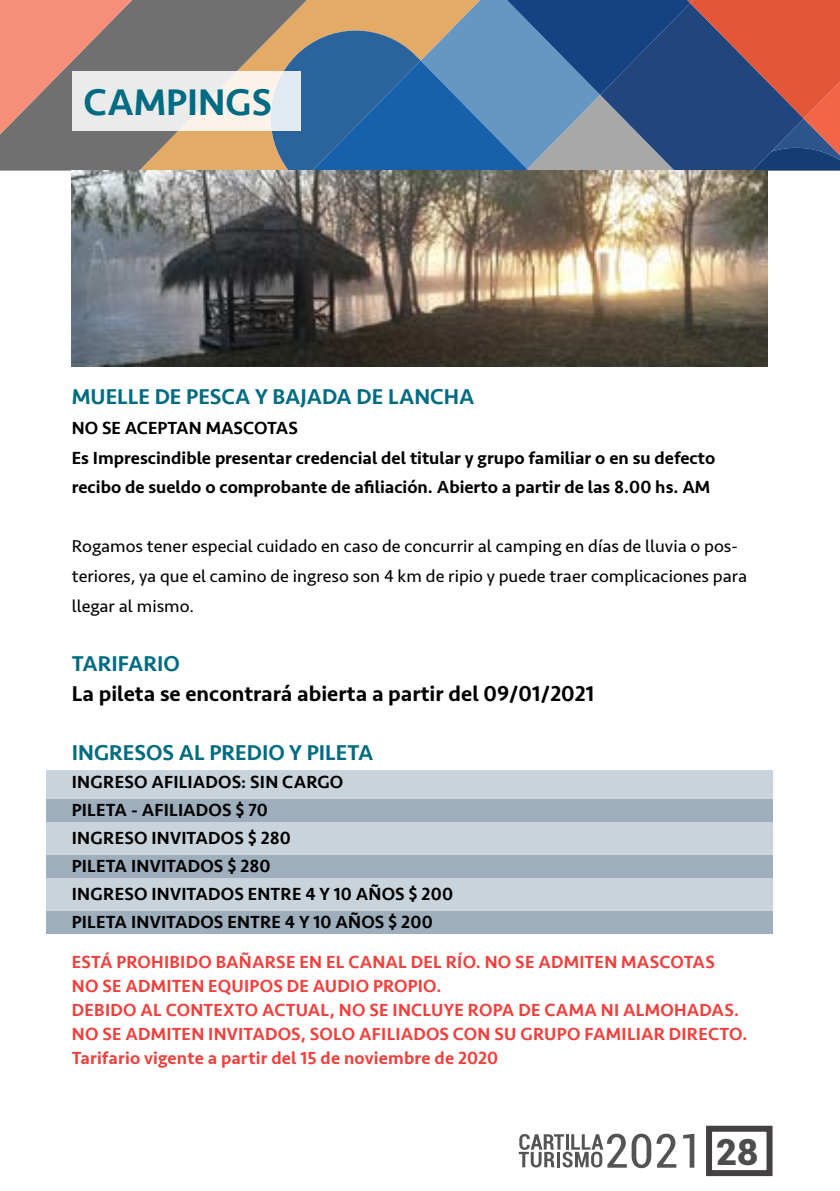
<style>
.page{position:relative;width:840px;height:1191px;background:#fff}
.page>*{position:absolute;margin:0;border:0;box-sizing:border-box;transform-origin:0 0}
.t1{font:500 38px "Seravek";color:#006b82}
.t2{font:900 36px "Roboto";color:#4d4d4f}
.t3{font:500 22px "Seravek";color:#006b82}
.t4{font:500 22px "Seravek";color:#000}
.t5{font:500 18px/28px "Seravek";color:#000}
.t6{font:500 18px/24px "Seravek";letter-spacing:.01em;color:#ef413d}
.t7{font:18px/29.6px "Seravek";color:#000}
</style>
<div class="page">
<div style="left:705px;top:1125px;width:67px;height:51px;border:6px solid #454042"></div>
<svg style="left:518px;top:1133px;width:158px;height:35px"></svg>
<svg style="left:683px;top:1133px;width:11px;height:34px"></svg>
<svg style="left:0;top:0;width:262px;height:171px;background:#8b7e6f"></svg>
<svg style="left:0;top:0;width:132px;height:134px;background:#c58477"></svg>
<svg style="left:262px;top:0;width:577px;height:171px;background:#5f6b89"></svg>
<div style="left:46px;top:770px;width:726px;height:164px;background:#c9d3db"></div>
<div style="left:46px;top:799px;width:726px;height:22px;background:#9eaebc"></div>
<div style="left:46px;top:854px;width:726px;height:23px;background:#9eaebc"></div>
<div style="left:46px;top:911px;width:726px;height:23px;background:#9eaebc"></div>
<div style="left:72px;top:71px;width:228px;height:59px;background:linear-gradient(to bottom,#edeceb,#f0eeeb)"></div>
<img style="left:72px;top:171px;width:695px;height:195px">
<h1 class="t1" style="left:84px;top:79px;width:190px">CAMPINGS</h1>
<p class="t3" style="left:72px;top:383px;width:404px">MUELLE DE PESCA Y BAJADA DE LANCHA</p>
<p class="t5" style="left:72px;top:413px;width:644px;line-height:29.6px">NO SE ACEPTAN MASCOTAS<br>Es Imprescindible presentar credencial del titular y grupo familiar o en su defecto recibo de sueldo o comprobante de afiliación. Abierto a partir de las 8.00 hs. AM</p>
<p class="t7" style="left:72px;top:531px;width:676px">Rogamos tener especial cuidado en caso de concurrir al camping en días de lluvia o pos&shy;teriores, ya que el camino de ingreso son 4 km de ripio y puede traer complicaciones para llegar al mismo.</p>
<p class="t3" style="left:72px;top:650px;width:110px">TARIFARIO</p>
<p class="t4" style="left:72px;top:679px;width:523px">La pileta se encontrará abierta a partir del 09/01/2021</p>
<p class="t3" style="left:72px;top:738px;width:303px">INGRESOS AL PREDIO Y PILETA</p>
<p class="t5" style="left:72px;top:768px;width:382px">INGRESO AFILIADOS: SIN CARGO<br>PILETA - AFILIADOS $ 70<br>INGRESO INVITADOS $ 280<br>PILETA INVITADOS $ 280<br>INGRESO INVITADOS ENTRE 4 Y 10 AÑOS $ 200<br>PILETA INVITADOS ENTRE 4 Y 10 AÑOS $ 200</p>
<p class="t6" style="left:72px;top:950px;width:676px">ESTÁ PROHIBIDO BAÑARSE EN EL CANAL DEL RÍO. NO SE ADMITEN MASCOTAS<br>NO SE ADMITEN EQUIPOS DE AUDIO PROPIO.<br>DEBIDO AL CONTEXTO ACTUAL, NO SE INCLUYE ROPA DE CAMA NI ALMOHADAS.<br>NO SE ADMITEN INVITADOS, SOLO AFILIADOS CON SU GRUPO FAMILIAR DIRECTO.<br>Tarifario vigente a partir del 15 de noviembre de 2020</p>
<h2 class="t2" style="left:715px;top:1126px;width:43px">28</h2>
</div>
